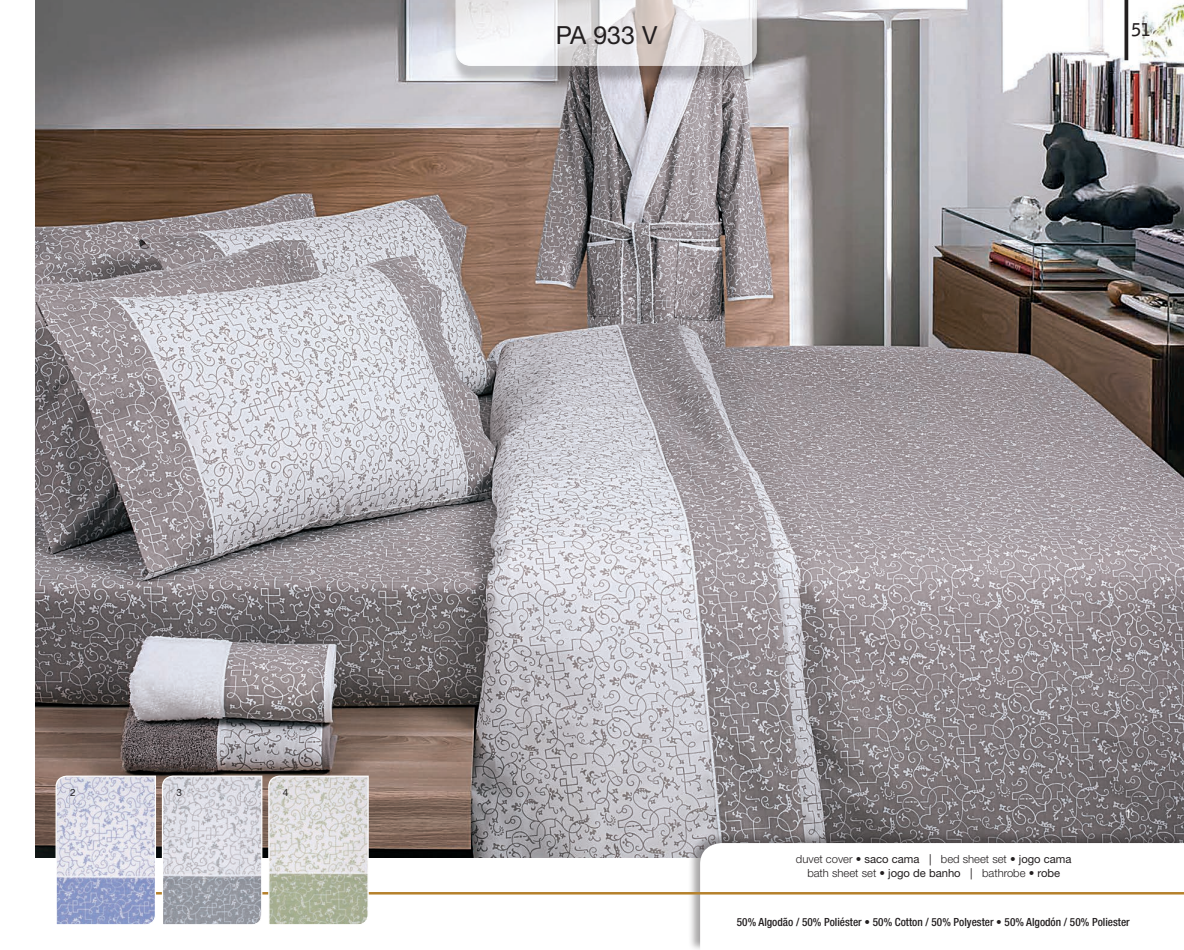
<style>
.page{position:relative;width:1184px;height:950px;background:#fff}
.page>*{position:absolute;margin:0;border:0;box-sizing:border-box;transform-origin:0 0}
.t1{font:25px "Helvetica Neue";color:#231f20}
.t2{font:700 17.5px "Bell Gothic Std";color:#231f20}
.t3{font:12.5px "Helvetica Neue";color:#fff}
.t4{font:300 11.25px/13.5px "Helvetica Neue";color:#231f20;text-align:center}
.t5{font:500 condensed 11.25px "Helvetica Neue";color:#231f20}
.t6{font:10px "Helvetica Neue";color:#231f20}
.s1{font-weight:400}
</style>
<div class="page">
<img style="left:35px;top:0;width:1148px;height:857px">
<div style="left:688px;top:831px;width:495px;height:119px;background:#231f20;opacity:.4"></div>
<svg style="left:700px;top:843px;width:483px;height:107px"></svg>
<hr style="left:80px;top:892px;width:1103px;height:2px;background:#b5812c">
<div style="left:449px;top:5px;width:315px;height:80px;background:#231f20;opacity:.45"></div>
<svg style="left:455px;top:0;width:302px;height:67px"></svg>
<svg style="left:55px;top:775px;width:314px;height:150px;background:#c6c8ce"></svg>
<svg style="left:1124px;top:0;width:4px;height:60px"></svg>
<h1 class="t1" style="left:556px;top:21px;width:103px">PA 933 V</h1>
<h2 class="t2" style="left:1131px;top:19px;width:21px">51</h2>
<p class="t6" style="left:70px;top:786px;width:7px">2</p>
<p class="t6" style="left:176px;top:786px;width:7px">3</p>
<p class="t6" style="left:283px;top:786px;width:7px">4</p>
<p class="t3" style="left:1124px;top:806px;width:8px">1</p>
<p class="t4" style="left:796px;top:852px;width:277px">duvet cover <span class="s1">• saco cama |</span> bed sheet set <span class="s1">• jogo cama </span>bath sheet set <span class="s1">• jogo de banho |</span> bathrobe <span class="s1">• robe</span></p>
<p class="t5" style="left:737px;top:915px;width:394px">50% Algodão / 50% Poliéster • 50% Cotton / 50% Polyester • 50% Algodón / 50% Poliester</p>
</div>
